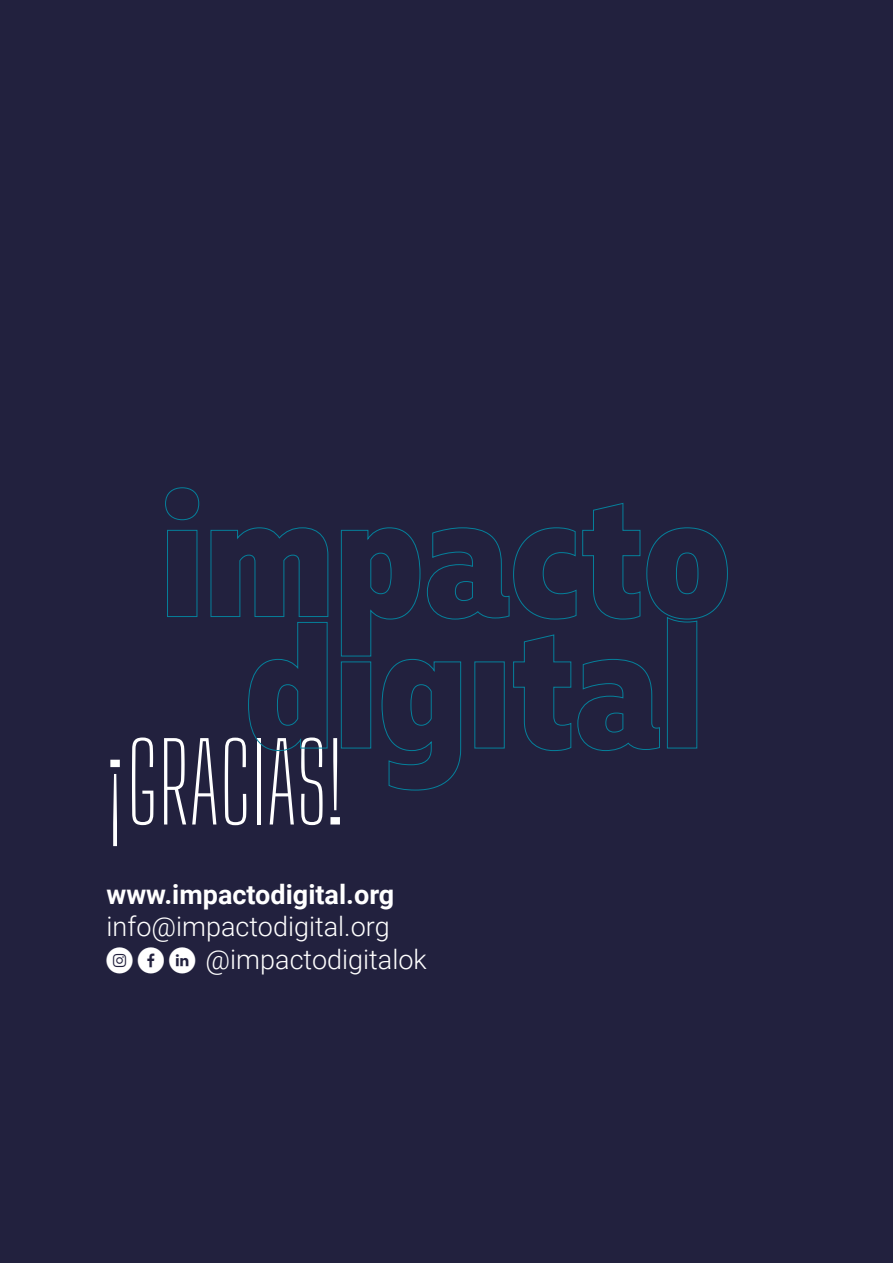
<style>
.page{position:relative;width:893px;height:1263px;background:#22213e}
.page>*{position:absolute;margin:0;border:0;box-sizing:border-box;transform-origin:0 0}
.t1{font:100 108px "Big Shoulders Display";color:#fff}
.t2{font:300 27px/32.4px "Roboto";color:#fff}
.t3{font:700 27px "Roboto";color:#fff}
.s1{font-family:"Smartphone Color Pro";font-weight:400}
</style>
<div class="page">
<svg style="left:165px;top:487px;width:34px;height:130px"></svg>
<svg style="left:211px;top:527px;width:117px;height:224px"></svg>
<svg style="left:341px;top:503px;width:387px;height:287px"></svg>
<h1 class="t1" style="left:107px;top:737px;width:242px">¡GRACIAS!</h1>
<p class="t3" style="left:107px;top:883px;width:289px">www.impactodigital.org</p>
<p class="t2" style="left:107px;top:912px;width:322px">info@impactodigital.org<br><span class="s1">l f n</span> @impactodigitalok</p>
</div>
